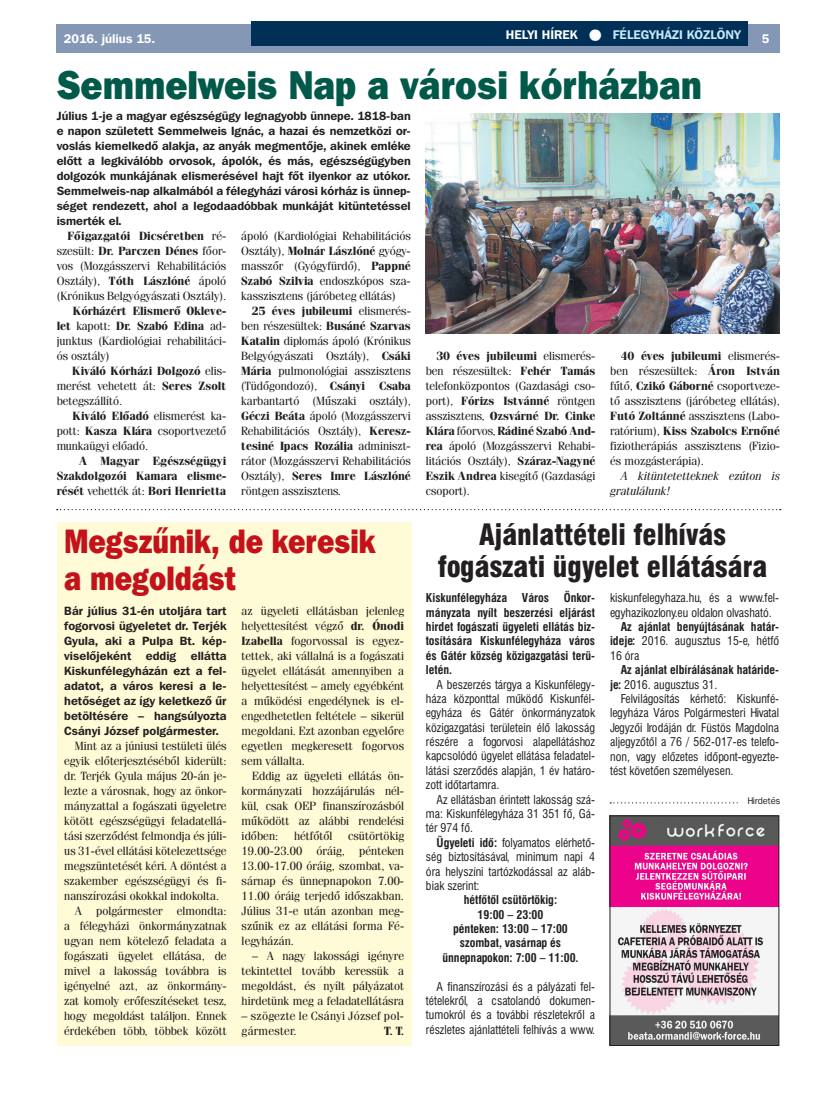
<style>
.page{position:relative;width:833px;height:1099px;background:#fff}
.page>*{position:absolute;margin:0;border:0;box-sizing:border-box;transform-origin:0 0}
.t1{font:40px "Franklin Gothic Hv PFL";color:#005949;scale:.9 1}
.t2{font:33.75px/37.5px "Franklin Gothic Hv PFL";color:#c4121a;scale:.84 1}
.t3{font:28.75px/32.5px "Swiss 721 Blk Cn PFL";color:#231f20;text-align:center}
.t4{font:700 12.5px "Franklin Gothic PFL";color:#c6eafa}
.t5{font:700 12.5px "Franklin Gothic PFL";color:#fff}
.t6{font:11.88px/15px "Fenice PFL";letter-spacing:.005em;color:#231f20;text-align:justify}
.t7{font:11.88px/14.4px "Swiss 721 Cn PFL";color:#231f20;text-align:justify}
.t8{font:700 11.88px/15px "Franklin Gothic PFL";color:#231f20;text-align:justify}
.t9{font:700 11.88px/14.4px "Swiss 721 Cn PFL";color:#231f20;text-align:justify}
.t10{font:700 11.88px/15px "Fenice PFL";color:#231f20;text-align:justify}
.t11{font:italic 11.88px/15px "Fenice PFL";color:#231f20}
.t12{font:11.88px/15px "Fenice PFL";letter-spacing:.025em;color:#231f20}
.t13{font:10px "Franklin Gothic PFL";color:#231f20;scale:.96 1}
.s1{color:#fff}
.s2{font-weight:700}
.s3{font-weight:400}
</style>
<div class="page">
<div style="left:57px;top:25px;width:723px;height:28px;background:#8498b6"></div>
<div style="left:252px;top:21px;width:496px;height:25px;background:#002f57"></div>
<div style="left:57px;top:522px;width:354px;height:523px;background:#fffbd6"></div>
<img style="left:426px;top:113px;width:354px;height:220px">
<svg style="left:610px;top:802px;width:128px;height:1px"></svg>
<img style="left:611px;top:817px;width:166px;height:226px">
<div style="left:609px;top:815px;width:170px;height:230px;border:1px solid #231f20"></div>
<svg style="left:57px;top:509px;width:724px;height:1px"></svg>
<p class="t4" style="left:506px;top:26px;width:236px"><span class="s1">HELYI HÍREK</span> <span class="s1">●</span> FÉLEGYHÁZI KÖZLÖNY</p>
<h1 class="t1" style="left:57px;top:59px;width:718px">Semmelweis Nap a városi kórházban</h1>
<p class="t8" style="left:57px;top:108px;width:355px">Július 1-je a magyar egészségügy legnagyobb ünnepe. 1818-ban e napon született Semmelweis Ignác, a hazai és nemzetközi or&shy;voslás kiemelkedő alakja, az anyák megmentője, akinek emléke előtt a legkiválóbb orvosok, ápolók, és más, egészségügyben dolgozók munkájának elismerésével hajt főt ilyenkor az utókor.<br>Semmelweis-nap alkalmából a félegyházi városi kórház is ünnep&shy;séget rendezett, ahol a legodaadóbbak munkáját kitüntetéssel ismerték el.</p>
<p class="t6" style="left:57px;top:228px;width:171px;text-indent:11px"><span class="s2">Főigazgatói Dicséretben</span> ré&shy;szesült: <span class="s2">Dr. Parczen Dénes</span> főor&shy;vos (Mozgásszervi Rehabilitációs Osztály), <span class="s2">Tóth Lászlóné</span> ápoló (Krónikus Belgyógyászati Osztály).</p>
<p class="t6" style="left:57px;top:303px;width:171px;text-indent:16px"><span class="s2">Kórházért Elismerő Okleve&shy;let</span> kapott: <span class="s2">Dr. Szabó Edina</span> ad&shy;junktus (Kardiológiai rehabilitáci&shy;ós osztály)</p>
<p class="t6" style="left:57px;top:363px;width:171px;text-indent:15px"><span class="s2">Kiváló Kórházi Dolgozó</span> elis&shy;merést vehetett át: <span class="s2">Seres Zsolt </span>betegszállító.</p>
<p class="t6" style="left:57px;top:408px;width:171px;text-indent:16px"><span class="s2">Kiváló Előadó</span> elismerést ka&shy;pott: <span class="s2">Kasza Klára</span> csoportvezető munkaügyi előadó.</p>
<p class="t10" style="left:57px;top:453px;width:171px;text-indent:23px">A Magyar Egészségügyi Szakdolgozói Kamara elisme&shy;rését <span class="s3">vehették át:</span> Bori Henrietta</p>
<p class="t5" style="left:64px;top:31px;width:93px">2016. július 15.</p>
<p class="t5" style="left:762px;top:31px;width:9px">5</p>
<p class="t6" style="left:241px;top:228px;width:171px">ápoló (Kardiológiai Rehabilitációs Osztály), <span class="s2">Molnár Lászlóné</span> gyógy&shy;masszőr (Gyógyfürdő), <span class="s2">Pappné Szabó Szilvia</span> endoszkópos sza&shy;kasszisztens (járóbeteg ellátás)</p>
<p class="t6" style="left:241px;top:303px;width:171px;text-indent:11px"><span class="s2">25 éves jubileumi</span> elismerés&shy;ben részesültek: <span class="s2">Busáné Szarvas Katalin</span> diplomás ápoló (Krónikus Belgyógyászati Osztály), <span class="s2">Csáki Mária</span> pulmonológiai asszisztens (Tüdőgondozó), <span class="s2">Csányi Csaba </span>karbantartó (Műszaki osztály), <span class="s2">Géczi Beáta</span> ápoló (Mozgásszervi Rehabilitációs Osztály), <span class="s2">Keresz&shy;tesiné Ipacs Rozália</span> adminiszt&shy;rátor (Mozgásszervi Rehabilitációs Osztály), <span class="s2">Seres Imre Lászlóné </span>röntgen asszisztens.</p>
<p class="t6" style="left:426px;top:348px;width:171px;text-indent:11px"><span class="s2">30 éves jubileumi</span> elismerés&shy;ben részesültek: <span class="s2">Fehér Tamás </span>telefonközpontos (Gazdasági cso&shy;port), <span class="s2">Fórizs Istvánné</span> röntgen asszisztens, <span class="s2">Ozsvárné Dr. Cinke Klára</span> főorvos, <span class="s2">Rádiné Szabó And&shy;rea</span> ápoló (Mozgásszervi Rehabi&shy;litációs Osztály), <span class="s2">Száraz-Nagyné Eszik Andrea</span> kisegítő (Gazdasági csoport).</p>
<p class="t6" style="left:610px;top:348px;width:171px;text-indent:11px"><span class="s2">40 éves jubileumi</span> elismerés&shy;ben részesültek: <span class="s2">Áron István </span>fűtő, <span class="s2">Czikó Gáborné</span> csoportveze&shy;tő asszisztens (járóbeteg ellátás), <span class="s2">Futó Zoltánné</span> asszisztens (Labo&shy;ratórium), <span class="s2">Kiss Szabolcs Ernőné </span>fiziotherápiás asszisztens (Fizio&shy;és mozgásterápia).</p>
<p class="t11" style="left:610px;top:468px;width:171px;text-indent:11px">A kitüntetetteknek ezúton is gratulálunk!</p>
<h2 class="t2" style="left:64px;top:521px;width:372px">Megszűnik, de keresik a megoldást</h2>
<p class="t8" style="left:64px;top:603px;width:164px">Bár július 31-én utoljára tart fogorvosi ügyeletet dr. Terjék Gyula, aki a Pulpa Bt. kép&shy;viselőjeként eddig ellátta Kiskunfélegyházán ezt a fel&shy;adatot, a város keresi a le&shy;hetőséget az így keletkező űr betöltésére – hangsúlyozta Csányi József polgármester.</p>
<p class="t6" style="left:75px;top:738px;width:153px">Mint az a júniusi testületi ülés</p>
<p class="t6" style="left:64px;top:753px;width:164px">egyik előterjesztéséből kiderült:</p>
<p class="t6" style="left:64px;top:768px;width:164px">dr. Terjék Gyula május 20-án je-</p>
<p class="t6" style="left:64px;top:783px;width:164px">lezte a városnak, hogy az önkor-</p>
<p class="t6" style="left:64px;top:798px;width:164px">mányzattal a fogászati ügyeletre</p>
<p class="t6" style="left:64px;top:813px;width:164px">kötött egészségügyi feladatellá-</p>
<p class="t6" style="left:64px;top:828px;width:164px">tási szerződést felmondja és júli-</p>
<p class="t6" style="left:64px;top:843px;width:164px">us 31-ével ellátási kötelezettsége</p>
<p class="t6" style="left:64px;top:858px;width:164px">megszüntetését kéri. A döntést a</p>
<p class="t6" style="left:64px;top:873px;width:164px">szakember egészségügyi és fi-</p>
<p class="t6" style="left:64px;top:888px;width:156px">nanszírozási okokkal indokolta.</p>
<p class="t6" style="left:75px;top:903px;width:153px">A polgármester elmondta:</p>
<p class="t6" style="left:64px;top:918px;width:164px">a félegyházi önkormányzatnak</p>
<p class="t6" style="left:64px;top:933px;width:164px">ugyan nem kötelező feladata a</p>
<p class="t6" style="left:64px;top:948px;width:164px">fogászati ügyelet ellátása, de</p>
<p class="t6" style="left:64px;top:963px;width:164px">mivel a lakosság továbbra is</p>
<p class="t6" style="left:64px;top:978px;width:164px">igényelné azt, az önkormány-</p>
<p class="t6" style="left:64px;top:993px;width:164px">zat komoly erőfeszítéseket tesz,</p>
<p class="t6" style="left:64px;top:1008px;width:164px">hogy megoldást találjon. Ennek</p>
<p class="t6" style="left:64px;top:1023px;width:164px">érdekében több, többek között</p>
<p class="t6" style="left:242px;top:603px;width:164px">az ügyeleti ellátásban jelenleg helyettesítést végző <span class="s2">dr. Ónodi Izabella</span> fogorvossal is egyez&shy;tettek, aki vállalná is a fogászati ügyelet ellátását amennyiben a helyettesítést – amely egyébként a működési engedélynek is el&shy;engedhetetlen feltétele – sikerül megoldani. Ezt azonban egyelőre egyetlen megkeresett fogorvos sem vállalta.</p>
<p class="t6" style="left:242px;top:768px;width:164px;text-indent:11px">Eddig az ügyeleti ellátás ön&shy;kormányzati hozzájárulás nél&shy;kül, csak OEP finanszírozásból működött az alábbi rendelési időben:</p>
<p class="t6" style="left:294px;top:828px;width:40px">hétfőtől</p>
<p class="t6" style="left:242px;top:828px;width:164px;text-indent:106px">csütörtökig 19.00-23.00 óráig, pénteken 13.00-17.00 óráig, szombat, va&shy;sárnap és ünnepnapokon 7.00- 11.00 óráig terjedő időszakban.<br>Július 31-e után azonban meg&shy;szűnik ez az ellátási forma Fé&shy;legyházán.</p>
<p class="t6" style="left:242px;top:948px;width:164px;text-indent:11px">– A nagy lakossági igényre tekintettel tovább keressük a megoldást, és nyílt pályázatot hirdetünk meg a feladatellátásra</p>
<p class="t12" style="left:242px;top:1008px;width:164px">– szögezte le Csányi József pol&shy;gármester.</p>
<p class="t10" style="left:384px;top:1023px;width:21px">T. T.</p>
<h3 class="t3" style="left:438px;top:518px;width:331px">Ajánlattételi felhívás fogászati ügyelet ellátására</h3>
<p class="t9" style="left:426px;top:590px;width:171px">Kiskunfélegyháza Város Önkor&shy;mányzata nyílt beszerzési eljárást hirdet fogászati ügyeleti ellátás biz&shy;tosítására Kiskunfélegyháza város és Gátér község közigazgatási terü&shy;letén.</p>
<p class="t7" style="left:426px;top:677px;width:171px;text-indent:11px">A beszerzés tárgya a Kiskunfélegy&shy;háza központtal működő Kiskunfél&shy;egyháza és Gátér önkormányzatok közigazgatási területein élő lakosság részére a fogorvosi alapellátáshoz kapcsolódó ügyelet ellátása feladatel&shy;látási szerződés alapján, 1 év határo&shy;zott időtartamra.</p>
<p class="t7" style="left:426px;top:792px;width:171px;text-indent:11px">Az ellátásban érintett lakosság szá&shy;ma: Kiskunfélegyháza 31 351 fő, Gá&shy;tér 974 fő.</p>
<p class="t7" style="left:426px;top:835px;width:171px;text-indent:11px"><span class="s2">Ügyeleti idő:</span> folyamatos elérhető&shy;ség biztosításával, minimum napi 4 óra helyszíni tartózkodással az aláb&shy;biak szerint:</p>
<p class="t9" style="left:442px;top:892px;width:138px;text-align:center">hétfőtől csütörtökig:<br>19:00 – 23:00<br>pénteken: 13:00 – 17:00 szombat, vasárnap és ünnepnapokon: 7:00 – 11:00.</p>
<p class="t7" style="left:426px;top:979px;width:171px;text-indent:11px">A finanszírozási és a pályázati fel&shy;tételekről, a csatolandó dokumen&shy;tumokról és a további részletekről a részletes ajánlattételi felhívás a www.</p>
<p class="t7" style="left:610px;top:591px;width:171px">kiskunfelegyhaza.hu, és a www.fel&shy;egyhazikozlony.eu oldalon olvasható.</p>
<p class="t9" style="left:610px;top:619px;width:171px;text-indent:11px">Az ajánlat benyújtásának határ&shy;ideje: <span class="s3">2016. augusztus 15-e, hétfő 16 óra</span></p>
<p class="t9" style="left:610px;top:662px;width:171px;text-indent:11px">Az ajánlat elbírálásának határide&shy;je: <span class="s3">2016. augusztus 31.</span></p>
<p class="t7" style="left:610px;top:691px;width:171px;text-indent:11px">Felvilágosítás kérhető: Kiskunfé&shy;legyháza Város Polgármesteri Hivatal Jegyzői Irodáján dr. Füstös Magdolna aljegyzőtől a 76 / 562-017-es telefo&shy;non, vagy előzetes időpont-egyezte&shy;tést követően személyesen.</p>
<p class="t13" style="left:747px;top:794px;width:36px">Hirdetés</p>
</div>
